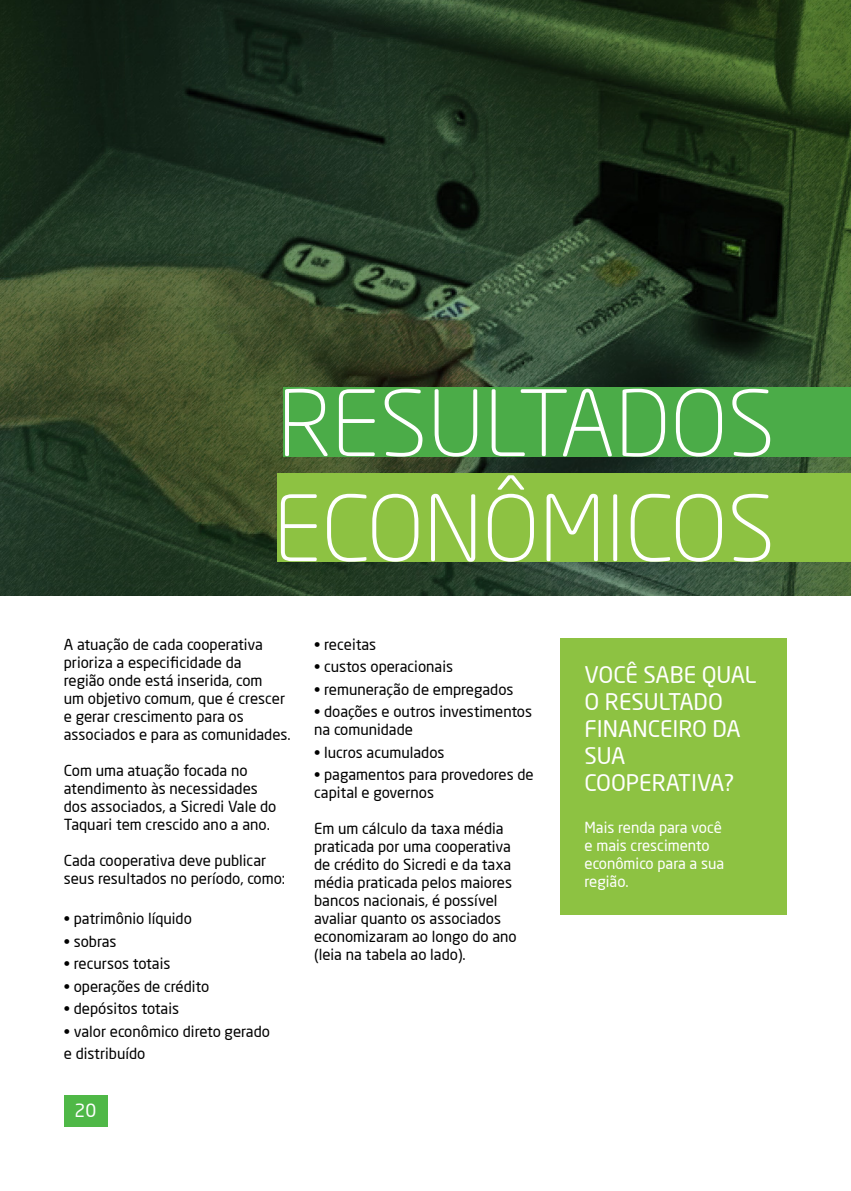
<style>
.page{position:relative;width:851px;height:1191px;background:#fff}
.page>*{position:absolute;margin:0;border:0;box-sizing:border-box;transform-origin:0 0}
.t1{font:300 90px/105px "Neo Sans Pro";color:#fff}
.t2{font:22.5px/27px "Neo Sans Pro";color:#fff}
.t3{font:18px "Neo Sans Pro";color:#fff}
.t4{font:15px/18px "Neo Sans Pro";color:#000}
.t5{font:15px/18px "Neo Sans Pro";color:#fff}
</style>
<div class="page">
<div style="left:64px;top:1095px;width:43px;height:32px;background:#4fb847"></div>
<img style="left:0;top:0;width:850px;height:595px">
<div style="left:283px;top:387px;width:567px;height:70px;background:#4bac48"></div>
<div style="left:277px;top:473px;width:573px;height:88px;background:#8dc242"></div>
<div style="left:560px;top:638px;width:227px;height:276px;background:#8dc242"></div>
<hr style="left:850px;top:64px;width:1px;height:52px;background:#4bac48">
<hr style="left:850px;top:767px;width:1px;height:42px;background:#4bac48">
<h1 class="t1" style="left:273px;top:369px;width:503px">RESULTADOS<br>ECONÔMICOS</h1>
<p class="t4" style="left:64px;top:635px;width:228px">A atuação de cada cooperativa prioriza a especificidade da<br>região onde está inserida, com<br>um objetivo comum, que é crescer e gerar crescimento para os associados e para as comunidades.</p>
<p class="t4" style="left:64px;top:761px;width:214px">Com uma atuação focada no atendimento às necessidades dos associados, a Sicredi Vale do<br>Taquari tem crescido ano a ano.</p>
<p class="t4" style="left:64px;top:851px;width:223px">Cada cooperativa deve publicar seus resultados no período, como:</p>
<p class="t4" style="left:64px;top:909px;width:130px">• patrimônio líquido</p>
<p class="t4" style="left:64px;top:932px;width:54px">• sobras</p>
<p class="t4" style="left:64px;top:954px;width:108px">• recursos totais</p>
<p class="t4" style="left:64px;top:977px;width:147px">• operações de crédito</p>
<p class="t4" style="left:64px;top:999px;width:117px">• depósitos totais</p>
<p class="t4" style="left:64px;top:1019px;width:208px;line-height:22.5px">• valor econômico direto gerado e distribuído</p>
<p class="t3" style="left:75px;top:1099px;width:23px">20</p>
<p class="t4" style="left:314px;top:635px;width:64px">• receitas</p>
<p class="t4" style="left:314px;top:657px;width:140px">• custos operacionais</p>
<p class="t4" style="left:314px;top:680px;width:201px">• remuneração de empregados</p>
<p class="t4" style="left:314px;top:702px;width:219px">• doações e outros investimentos na comunidade</p>
<p class="t4" style="left:314px;top:743px;width:132px">• lucros acumulados</p>
<p class="t4" style="left:314px;top:765px;width:221px">• pagamentos para provedores de capital e governos</p>
<p class="t4" style="left:314px;top:819px;width:204px">Em um cálculo da taxa média praticada por uma cooperativa de crédito do Sicredi e da taxa média praticada pelos maiores bancos nacionais, é possível avaliar quanto os associados economizaram ao longo do ano (leia na tabela ao lado).</p>
<h2 class="t2" style="left:584px;top:661px;width:73px">Você sabe</h2>
<h2 class="t2" style="left:701px;top:661px;width:15px">qual</h2>
<h2 class="t2" style="left:584px;top:688px;width:35px">o resultado financeiro</h2>
<h2 class="t2" style="left:712px;top:715px;width:14px">da</h2>
<h2 class="t2" style="left:584px;top:742px;width:15px">sua cooperativa</h2>
<h2 class="t2" style="left:724px;top:769px;width:12px">?</h2>
<p class="t5" style="left:584px;top:818px;width:141px">Mais renda para você e mais crescimento econômico para a sua região.</p>
</div>
